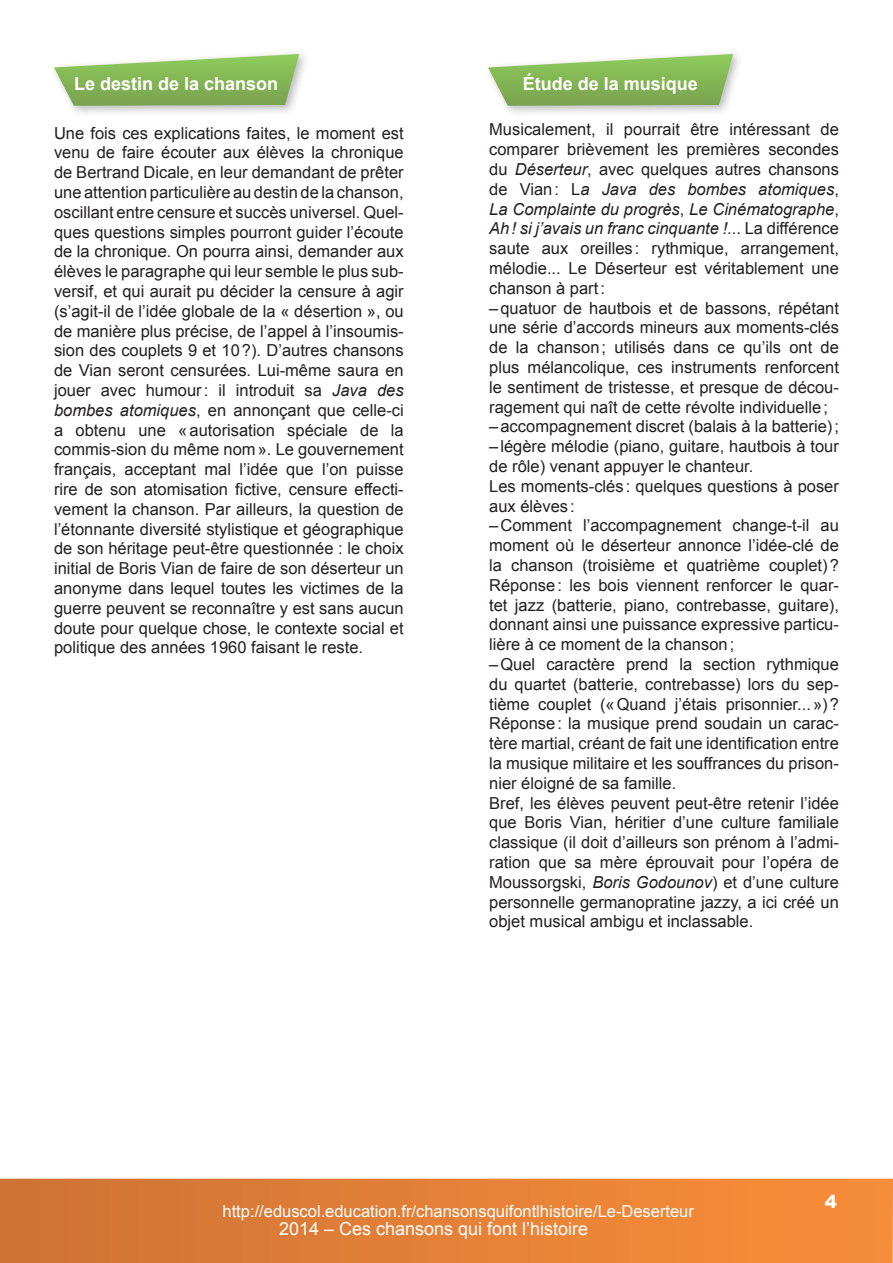
<style>
.page{position:relative;width:893px;height:1263px;background:#fff}
.page>*{position:absolute;margin:0;border:0;box-sizing:border-box;transform-origin:0 0}
.t1{font:700 18px "Arial";color:#fff}
.t2{font:18px "Arial";color:#fff}
.t3{font:900 18px "Arial";color:#fff}
.t4{font:16.5px/19.8px "Arial";color:#231f20;text-align:justify}
.t5{font:16.5px "Arial";color:#fff}
.s1{font-style:italic}
</style>
<div class="page">
<div style="left:0;top:1179px;width:893px;height:84px;background:linear-gradient(to right,#cd7336,#fa8e39)"></div>
<div style="left:50px;top:49px;width:260px;height:68px;background:#231f20;opacity:.3"></div>
<svg style="left:54px;top:54px;width:245px;height:52px"></svg>
<div style="left:484px;top:49px;width:259px;height:68px;background:#231f20;opacity:.3"></div>
<svg style="left:488px;top:54px;width:245px;height:52px"></svg>
<p class="t1" style="left:74px;top:72px;width:206px">Le destin de la chanson</p>
<p class="t4" style="left:54px;top:123px;width:351px">Une fois ces explications faites, le moment est venu de faire écouter aux élèves la chronique de Bertrand Dicale, en leur demandant de prêter une attention particulière au destin de la chanson, oscillant entre censure et succès universel. Quel&shy;ques questions simples pourront guider l’écoute de la chronique. On pourra ainsi, demander aux élèves le paragraphe qui leur semble le plus sub&shy;versif, et qui aurait pu décider la censure à agir (s’agit-il de l’idée globale de la « désertion », ou de manière plus précise, de l’appel à l’insoumis&shy;sion des couplets 9 et 10?). D’autres chansons de Vian seront censurées. Lui-même saura en jouer avec humour: il introduit sa <span class="s1">Java des bombes atomiques</span>, en annonçant que celle-ci a obtenu une «autorisation spéciale de la commis-sion du même nom». Le gouvernement français, acceptant mal l’idée que l’on puisse rire de son atomisation fictive, censure effecti&shy;vement la chanson. Par ailleurs, la question de l’étonnante diversité stylistique et géographique de son héritage peut-être questionnée : le choix initial de Boris Vian de faire de son déserteur un anonyme dans lequel toutes les victimes de la guerre peuvent se reconnaître y est sans aucun doute pour quelque chose, le contexte social et politique des années 1960 faisant le reste.</p>
<p class="t1" style="left:523px;top:72px;width:177px">Étude de la musique</p>
<p class="t4" style="left:489px;top:120px;width:351px;text-align:left">Musicalement, il pourrait être intéressant de comparer brièvement les premières secondes du <span class="s1">Déserteur</span>, avec quelques autres chansons de Vian: L<span class="s1">a Java des bombes atomiques</span>, <span class="s1">La Complainte du progrès</span>, <span class="s1">Le Cinématographe</span>, <span class="s1">Ah! si j’avais un franc cinquante !</span>... La différence saute aux oreilles : rythmique, arrangement, mélodie... Le Déserteur est véritablement une chanson à part:<br>‒quatuor de hautbois et de bassons, répétant une série d’accords mineurs aux moments-clés de la chanson; utilisés dans ce qu’ils ont de plus mélancolique, ces instruments renforcent le sentiment de tristesse, et presque de décou&shy;ragement qui naît de cette révolte individuelle; ‒accompagnement discret (balais à la batterie); ‒légère mélodie (piano, guitare, hautbois à tour de rôle) venant appuyer le chanteur.<br>Les moments-clés : quelques questions à poser aux élèves :<br>‒Comment l’accompagnement change-t-il au moment où le déserteur annonce l’idée-clé de la chanson (troisième et quatrième couplet)?<br>Réponse: les bois viennent renforcer le quar&shy;tet jazz (batterie, piano, contrebasse, guitare), donnant ainsi une puissance expressive particu&shy;lière à ce moment de la chanson;<br>‒Quel caractère prend la section rythmique du quartet (batterie, contrebasse) lors du sep&shy;tième couplet («Quand j’étais prisonnier...»)?<br>Réponse: la musique prend soudain un carac&shy;tère martial, créant de fait une identification entre la musique militaire et les souffrances du prison&shy;nier éloigné de sa famille.<br>Bref, les élèves peuvent peut-être retenir l’idée que Boris Vian, héritier d’une culture familiale classique (il doit d’ailleurs son prénom à l’admi&shy;ration que sa mère éprouvait pour l’opéra de Moussorgski, <span class="s1">Boris Godounov</span>) et d’une culture personnelle germanopratine jazzy, a ici créé un objet musical ambigu et inclassable.</p>
<p class="t5" style="left:223px;top:1200px;width:473px">http://eduscol.education.fr/chansonsquifontlhistoire/Le-Deserteur</p>
<p class="t2" style="left:279px;top:1217px;width:311px">2014 – Ces chansons qui font l’histoire</p>
<p class="t3" style="left:825px;top:1189px;width:14px">4</p>
</div>
